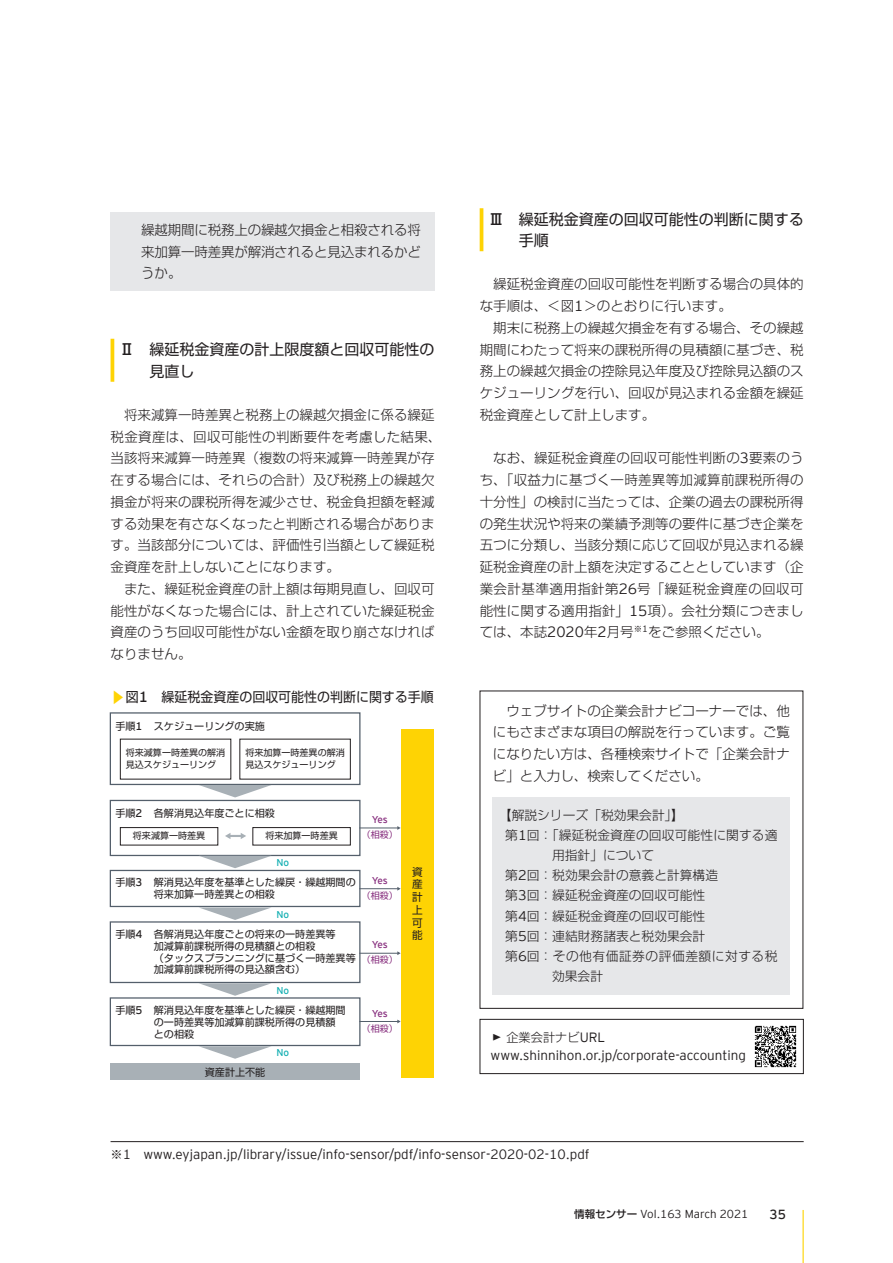
<style>
.page{position:relative;width:893px;height:1263px;background:#fff}
.page>*{position:absolute;margin:0;border:0;box-sizing:border-box;transform-origin:0 0}
.ノーマル{font:15px "Shin Go Pro";color:#231f20}
.ノーマル-2{font:300 13.5px/21.8px "Shin Go Pro";color:#231f20;text-align:justify}
.ノーマル-3{font:300 13.5px "EY Interstate";color:#231f20}
.ノーマル-4{font:13.5px "Shin Go Pro";color:#231f20}
.ノーマル-5{font:300 12.75px/20.2px "Shin Go Pro";color:#231f20}
.ノーマル-6{font:300 12.75px/20.2px "Shin Go Pro";letter-spacing:.04em;color:#231f20}
.ノーマル-7{font:300 12.15px "Shin Go Pro";color:#231f20}
.t1{font:300 11.55px "EY Interstate";color:#231f20}
.t2{font:10.65px/12.8px "Shin Go Pro";color:#231f20;text-align:justify}
.t3{font:10.05px/11.7px "Shin Go Pro";color:#231f20}
.t4{font:9.9px "EY Interstate";letter-spacing:-.065em;color:#88307f}
.t5{font:9.9px "EY Interstate";color:#13afb2}
.t6{font:9px/11.7px "Shin Go Pro";color:#231f20}
.t7{font:9px "Shin Go Pro";color:#88307f}
.s1{font-weight:500}
.s2{font-size:14.85px;color:#fed304}
.s3{font-family:"EY Interstate";font-weight:300;font-size:14.85px}
.s4{font-family:"EY Interstate";font-size:11.1px}
.s5{font-family:"EY Interstate";font-size:14.85px}
.s6{font-family:"EY Interstate";font-size:14.1px}
.s7{font-family:"EY Interstate";font-size:13.5px}
.s8{font-family:"Shin Go Pro";font-size:12.15px}
.s9{font-family:"Shin Go Pro";font-weight:500;font-size:10.5px}
.s10{font-family:"Shin Go Pro";font-size:10.5px}
.s11{font-size:13.2px}
</style>
<div class="page">
<hr style="left:111px;top:339px;width:3px;height:43px;background:#fed304">
<hr style="left:480px;top:208px;width:3px;height:43px;background:#fed304">
<div style="left:493px;top:797px;width:297px;height:197px;background:#e6e7e9"></div>
<div style="left:480px;top:1019px;width:324px;height:55px;border:1px solid #231f20"></div>
<img style="left:754px;top:1025px;width:43px;height:43px">
<hr style="left:111px;top:1141px;width:693px;height:1px;background:#231f20">
<div style="left:111px;top:212px;width:324px;height:79px;background:#e6e7e9"></div>
<div style="left:120px;top:827px;width:98px;height:18px;border:1px solid #231f20"></div>
<div style="left:253px;top:827px;width:98px;height:18px;border:1px solid #231f20"></div>
<svg style="left:225px;top:833px;width:21px;height:6px"></svg>
<div style="left:110px;top:921px;width:250px;height:62px;border:1px solid #545f6b"></div>
<div style="left:110px;top:997px;width:250px;height:49px;border:1px solid #545f6b"></div>
<div style="left:110px;top:800px;width:250px;height:56px;border:1px solid #545f6b"></div>
<div style="left:110px;top:870px;width:250px;height:37px;border:1px solid #545f6b"></div>
<div style="left:110px;top:1064px;width:250px;height:16px;background:#a8b0b6"></div>
<div style="left:110px;top:712px;width:250px;height:73px;border:1px solid #545f6b"></div>
<svg style="left:199px;top:785px;width:73px;height:12px"></svg>
<svg style="left:199px;top:856px;width:73px;height:12px"></svg>
<svg style="left:199px;top:907px;width:73px;height:13px"></svg>
<svg style="left:199px;top:983px;width:73px;height:13px"></svg>
<svg style="left:199px;top:1046px;width:73px;height:13px"></svg>
<hr style="left:359px;top:828px;width:39px;height:1px;background:#545f6b">
<svg style="left:397px;top:826px;width:4px;height:4px"></svg>
<hr style="left:359px;top:888px;width:39px;height:1px;background:#545f6b">
<hr style="left:359px;top:953px;width:39px;height:1px;background:#545f6b">
<hr style="left:359px;top:1021px;width:39px;height:1px;background:#545f6b">
<div style="left:401px;top:729px;width:33px;height:348px;background:#fed304"></div>
<hr style="left:802px;top:1210px;width:2px;height:53px;background:#fed304">
<p class="ノーマル-2" style="left:141px;top:217px;width:281px">繰越期間に税務上の繰越欠損金と相殺される将来加算一時差異が解消されると見込まれるかどうか。</p>
<p class="ノーマル" style="left:120px;top:337px;width:316px"><span class="s1">Ⅱ　</span>繰延税金資産の計上限度額と回収可能性の</p>
<p class="ノーマル" style="left:120px;top:359px;width:76px">　　見直し</p>
<p class="ノーマル-2" style="left:111px;top:402px;width:332px;text-align:left;text-indent:14px">将来減算一時差異と税務上の繰越欠損金に係る繰延税金資産は、回収可能性の判断要件を考慮した結果、当該将来減算一時差異（複数の将来減算一時差異が存在する場合には、それらの合計）及び税務上の繰越欠損金が将来の課税所得を減少させ、税金負担額を軽減する効果を有さなくなったと判断される場合があります。当該部分については、評価性引当額として繰延税金資産を計上しないことになります。</p>
<p class="ノーマル-2" style="left:111px;top:576px;width:326px;text-indent:14px">また、繰延税金資産の計上額は毎期見直し、回収可能性がなくなった場合には、計上されていた繰延税金資産のうち回収可能性がない金額を取り崩さなければなりません。</p>
<p class="ノーマル-4" style="left:111px;top:686px;width:325px"><span class="s2">▶</span>図<span class="s3">1</span> 繰延税金資産の回収可能性の判断に関する手順</p>
<p class="t3" style="left:115px;top:719px;width:151px">手順<span class="s4">1</span> スケジューリングの実施</p>
<p class="t6" style="left:126px;top:746px;width:101px">将来減算一時差異の解消見込スケジューリング</p>
<p class="t6" style="left:245px;top:746px;width:101px">将来加算一時差異の解消見込スケジューリング</p>
<p class="t3" style="left:115px;top:806px;width:161px">手順<span class="s4">2</span> 各解消見込年度ごとに相殺</p>
<p class="t6" style="left:133px;top:829px;width:74px">将来減算一時差異</p>
<p class="t6" style="left:265px;top:829px;width:74px">将来加算一時差異</p>
<p class="t5" style="left:276px;top:857px;width:14px">No</p>
<p class="t3" style="left:154px;top:875px;width:203px;text-indent:-39px">手順<span class="s4">3</span> 解消見込年度を基準とした繰戻・繰越期間の将来加算一時差異との相殺</p>
<p class="t3" style="left:154px;top:927px;width:203px;text-indent:-39px">手順<span class="s4">4</span> 各解消見込年度ごとの将来の一時差異等<br>加減算前課税所得の見積額との相殺<br>（タックスプランニングに基づく一時差異等加減算前課税所得の見込額含む）</p>
<p class="t3" style="left:154px;top:1003px;width:193px;text-indent:-39px">手順<span class="s4">5</span> 解消見込年度を基準とした繰戻・繰越期間の一時差異等加減算前課税所得の見積額との相殺</p>
<p class="t3" style="left:205px;top:1065px;width:62px">資産計上不能</p>
<p class="t5" style="left:276px;top:909px;width:14px">No</p>
<p class="t5" style="left:276px;top:985px;width:14px">No</p>
<p class="t5" style="left:276px;top:1047px;width:14px">No</p>
<p class="t4" style="left:372px;top:814px;width:18px">Yes</p>
<p class="t7" style="left:362px;top:827px;width:38px">（相殺）</p>
<p class="t4" style="left:372px;top:875px;width:18px">Yes</p>
<p class="t7" style="left:362px;top:888px;width:38px">（相殺）</p>
<p class="t4" style="left:372px;top:939px;width:18px">Yes</p>
<p class="t7" style="left:362px;top:952px;width:38px">（相殺）</p>
<p class="t4" style="left:372px;top:1008px;width:18px">Yes</p>
<p class="t7" style="left:362px;top:1021px;width:38px">（相殺）</p>
<p class="t2" style="left:412px;top:864px;width:12px">資産計上可能</p>
<p class="ノーマル" style="left:489px;top:207px;width:316px"><span class="s1">Ⅲ　</span>繰延税金資産の回収可能性の判断に関する</p>
<p class="ノーマル" style="left:489px;top:228px;width:61px">　　手順</p>
<p class="ノーマル-2" style="left:480px;top:272px;width:325px;text-indent:14px">繰延税金資産の回収可能性を判断する場合の具体的な手順は、＜図<span class="s5">1</span>＞のとおりに行います。</p>
<p class="ノーマル-2" style="left:480px;top:315px;width:325px;text-indent:14px">期末に税務上の繰越欠損金を有する場合、その繰越期間にわたって将来の課税所得の見積額に基づき、税務上の繰越欠損金の控除見込年度及び控除見込額のスケジューリングを行い、回収が見込まれる金額を繰延税金資産として計上します。</p>
<p class="ノーマル-2" style="left:480px;top:446px;width:326px;text-indent:14px">なお、繰延税金資産の回収可能性判断の<span class="s5">3</span>要素のうち、「収益力に基づく一時差異等加減算前課税所得の十分性」の検討に当たっては、企業の過去の課税所得の発生状況や将来の業績予測等の要件に基づき企業を五つに分類し、当該分類に応じて回収が見込まれる繰延税金資産の計上額を決定することとしています（企業会計基準適用指針第<span class="s5">26</span>号「繰延税金資産の回収可能性に関する適用指針」<span class="s5">15</span>項）。会社分類につきましては、本誌<span class="s5">2020</span>年<span class="s5">2</span>月号<sup>※</sup><sup>1</sup>をご参照ください。</p>
<p class="ノーマル-2" style="left:493px;top:698px;width:298px;text-indent:14px">ウェブサイトの企業会計ナビコーナーでは、他にもさまざまな項目の解説を行っています。ご覧になりたい方は、各種検索サイトで「企業会計ナビ」と入力し、検索してください。</p>
<p class="ノーマル-5" style="left:499px;top:803px;width:186px">【解説シリーズ「税効果会計」】</p>
<p class="ノーマル-5" style="left:552px;top:823px;width:227px;text-indent:-47px">第<span class="s6">1</span>回：「繰延税金資産の回収可能性に関する適用指針」について</p>
<p class="ノーマル-5" style="left:505px;top:864px;width:214px">第<span class="s6">2</span>回：税効果会計の意義と計算構造</p>
<p class="ノーマル-5" style="left:505px;top:884px;width:202px">第<span class="s6">3</span>回：繰延税金資産の回収可能性</p>
<p class="ノーマル-5" style="left:505px;top:904px;width:202px">第<span class="s6">4</span>回：繰延税金資産の回収可能性</p>
<p class="ノーマル-5" style="left:505px;top:924px;width:202px">第<span class="s6">5</span>回：連結財務諸表と税効果会計</p>
<p class="ノーマル-6" style="left:552px;top:944px;width:227px;text-indent:-47px">第<span class="s6">6</span>回：その他有価証券の評価差額に対する税効果会計</p>
<p class="ノーマル-7" style="left:491px;top:1027px;width:116px"><sup>▶</sup> 企業会計ナビ<span class="s7">URL</span></p>
<p class="ノーマル-3" style="left:491px;top:1048px;width:257px">www.shinnihon.or.jp/corporate-accounting</p>
<p class="ノーマル-3" style="left:111px;top:1147px;width:481px"><span class="s8">※</span>1 www.eyjapan.jp/library/issue/info-sensor/pdf/info-sensor-2020-02-10.pdf</p>
<p class="t1" style="left:574px;top:1208px;width:213px"><span class="s9">情報センサー</span> Vol.163 March 2021<span class="s10">　　</span><span class="s11">35</span></p>
</div>
